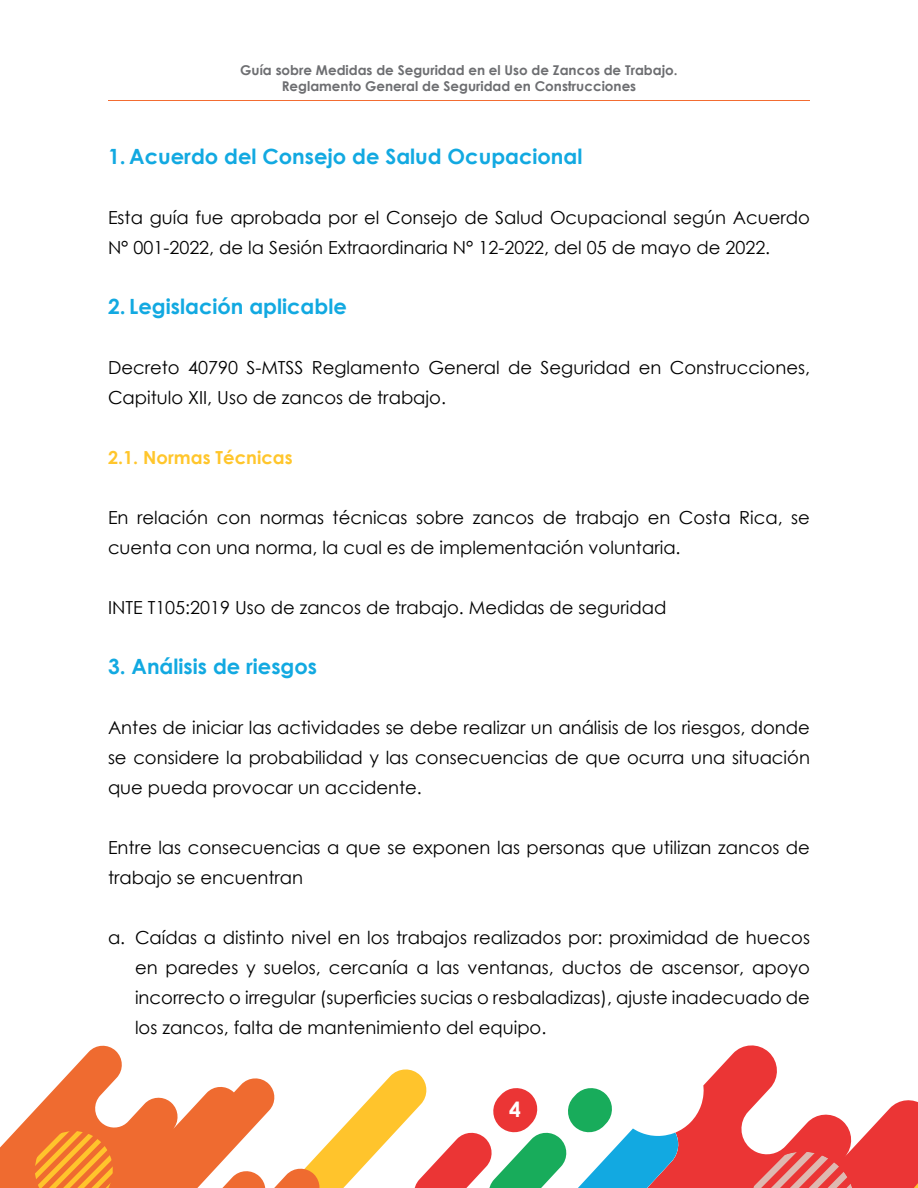
<style>
.page{position:relative;width:918px;height:1188px;background:#fff}
.page>*{position:absolute;margin:0;border:0;box-sizing:border-box;transform-origin:0 0}
.t1{font:700 21px "Century Gothic";color:#12a9e1}
.t2{font:700 21px "Century Gothic";color:#fff}
.t3{font:18px/30px "Century Gothic";color:#000}
.t4{font:700 18px "Century Gothic";color:#ffc62c}
.t5{font:700 13.5px/16.2px "Century Gothic";color:#6d6e71;text-align:center}
</style>
<div class="page">
<svg style="left:680px;top:1045px;width:71px;height:143px;fill:#eb3535"></svg>
<svg style="left:321px;top:1069px;width:359px;height:119px"></svg>
<svg style="left:0;top:1045px;width:321px;height:143px"></svg>
<svg style="left:31px;top:1127px;width:86px;height:61px;background:#f4892e"></svg>
<svg style="left:751px;top:1045px;width:167px;height:143px"></svg>
<hr style="left:108px;top:100px;width:702px;height:1px;background:#f36c31">
<p class="t5" style="left:240px;top:61px;width:439px">Guía sobre Medidas de Seguridad en el Uso de Zancos de Trabajo.<br>Reglamento General de Seguridad en Construcciones</p>
<p class="t1" style="left:108px;top:141px;width:476px">1. Acuerdo del Consejo de Salud Ocupacional</p>
<p class="t3" style="left:108px;top:202px;width:703px">Esta guía fue aprobada por el Consejo de Salud Ocupacional según Acuerdo<br>N° 001-2022, de la Sesión Extraordinaria N° 12-2022, del 05 de mayo de 2022.</p>
<p class="t1" style="left:108px;top:291px;width:240px">2. Legislación aplicable</p>
<p class="t3" style="left:108px;top:352px;width:704px">Decreto 40790 S-MTSS Reglamento General de Seguridad en Construcciones,<br>Capitulo XII, Uso de zancos de trabajo.</p>
<p class="t4" style="left:108px;top:444px;width:186px">2.1. Normas Técnicas</p>
<p class="t3" style="left:108px;top:502px;width:703px">En relación con normas técnicas sobre zancos de trabajo en Costa Rica, se cuenta con una norma, la cual es de implementación voluntaria.</p>
<p class="t3" style="left:108px;top:592px;width:560px">INTE T105:2019 Uso de zancos de trabajo. Medidas de seguridad</p>
<p class="t1" style="left:108px;top:651px;width:211px">3. Análisis de riesgos</p>
<p class="t3" style="left:108px;top:712px;width:704px;text-align:justify">Antes de iniciar las actividades se debe realizar un análisis de los riesgos, donde se considere la probabilidad y las consecuencias de que ocurra una situación que pueda provocar un accidente.</p>
<p class="t3" style="left:108px;top:832px;width:704px">Entre las consecuencias a que se exponen las personas que utilizan zancos de trabajo se encuentran</p>
<p class="t3" style="left:135px;top:922px;width:677px;text-align:justify;text-indent:-27px">a. Caídas a distinto nivel en los trabajos realizados por: proximidad de huecos en paredes y suelos, cercanía a las ventanas, ductos de ascensor, apoyo incorrecto o irregular (superficies sucias o resbaladizas), ajuste inadecuado de los zancos, falta de mantenimiento del equipo.</p>
<p class="t2" style="left:509px;top:1094px;width:13px">4</p>
</div>
